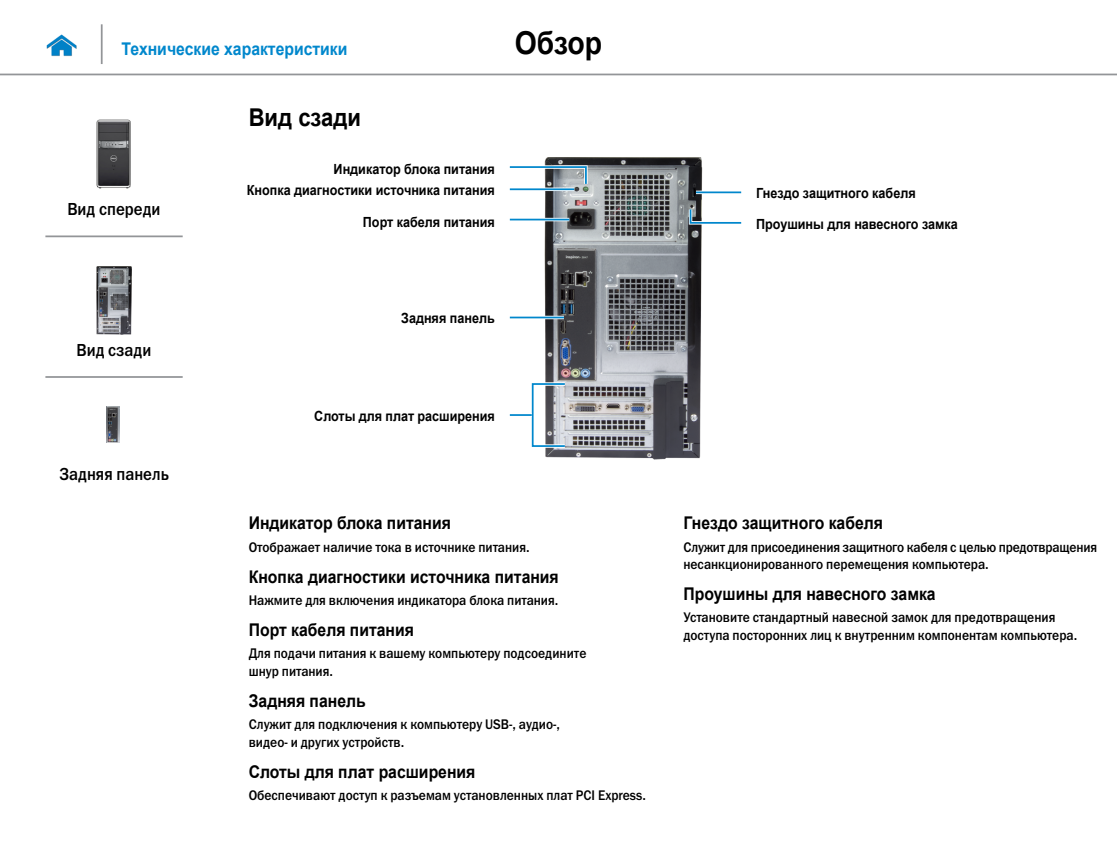
<style>
.page{position:relative;width:1117px;height:844px;background:#fff}
.page>*{position:absolute;margin:0;border:0;box-sizing:border-box;transform-origin:0 0}
.t1{font:700 31.5px "Arial";letter-spacing:-.005em;color:#000;scale:.9 1}
.Head2{font:700 24.5px "Arial";color:#000;scale:.9 1}
.Callout_Head{font:700 17.5px "Arial";color:#000;scale:.9 1}
.t2{font:17.5px "Franklin Gothic Medium C";color:#000;scale:.9 1}
.t3{font:700 17.5px "Arial";color:#0087cc;scale:.9 1}
.Callout_description{font:14px/17.5px "Franklin Gothic Medium C";color:#000;scale:.9 1}
.Callout-L{font:700 14px "Arial";color:#000;scale:.9 1}
</style>
<div class="page">
<hr style="left:0;top:74px;width:1116px;height:1px;background:#939598">
<img style="left:46px;top:34px;width:31px;height:23px">
<img style="left:544px;top:157px;width:159px;height:303px">
<svg style="left:510px;top:187px;width:64px;height:4px"></svg>
<hr style="left:509px;top:188px;width:65px;height:2px;background:#0087cc">
<svg style="left:695px;top:190px;width:46px;height:4px"></svg>
<hr style="left:695px;top:191px;width:46px;height:2px;background:#0087cc">
<svg style="left:687px;top:206px;width:55px;height:20px"></svg>
<div style="left:531px;top:382px;width:35px;height:65px;border:4px solid #fff"></div>
<div style="left:531px;top:383px;width:34px;height:64px;border:2px solid #0087cc"></div>
<hr style="left:509px;top:414px;width:22px;height:2px;background:#0087cc">
<svg style="left:509px;top:315px;width:55px;height:4px"></svg>
<hr style="left:509px;top:316px;width:55px;height:2px;background:#0087cc">
<hr style="left:509px;top:218px;width:60px;height:3px;background:#fff">
<hr style="left:509px;top:219px;width:60px;height:1px;background:#0087cc">
<svg style="left:509px;top:163px;width:80px;height:24px"></svg>
<hr style="left:101px;top:24px;width:2px;height:40px;background:#939598">
<img style="left:96px;top:119px;width:35px;height:70px">
<img style="left:96px;top:266px;width:35px;height:68px">
<img style="left:107px;top:406px;width:12px;height:36px">
<hr style="left:45px;top:235px;width:138px;height:2px;background:#939598">
<hr style="left:45px;top:376px;width:138px;height:2px;background:#939598">
<p class="t3" style="left:122px;top:37px;width:252px">Технические характеристики</p>
<h1 class="t1" style="left:514px;top:22px;width:98px">Обзор</h1>
<p class="Head2" style="left:249px;top:101px;width:126px">Вид сзади</p>
<p class="t2" style="left:67px;top:199px;width:105px">Вид спереди</p>
<p class="t2" style="left:76px;top:340px;width:85px">Вид сзади</p>
<p class="t2" style="left:59px;top:464px;width:124px">Задняя панель</p>
<p class="Callout-L" style="left:333px;top:159px;width:181px">Индикатор блока питания</p>
<p class="Callout-L" style="left:247px;top:181px;width:277px">Кнопка диагностики источника питания</p>
<p class="Callout-L" style="left:363px;top:212px;width:148px">Порт кабеля питания</p>
<p class="Callout-L" style="left:401px;top:309px;width:106px">Задняя панель</p>
<p class="Callout-L" style="left:314px;top:406px;width:202px">Слоты для плат расширения</p>
<p class="Callout_Head" style="left:249px;top:511px;width:226px">Индикатор блока питания</p>
<p class="Callout_description" style="left:249px;top:537px;width:314px">Отображает наличие тока в источнике питания.</p>
<p class="Callout_Head" style="left:249px;top:564px;width:346px">Кнопка диагностики источника питания</p>
<p class="Callout_description" style="left:249px;top:591px;width:345px">Нажмите для включения индикатора блока питания.</p>
<p class="Callout_Head" style="left:249px;top:618px;width:185px">Порт кабеля питания</p>
<p class="Callout_description" style="left:249px;top:644px;width:376px">Для подачи питания к вашему компьютеру подсоедините шнур питания.</p>
<p class="Callout_Head" style="left:249px;top:688px;width:132px">Задняя панель</p>
<p class="Callout_description" style="left:249px;top:715px;width:347px">Служит для подключения к компьютеру USB-, аудио-, видео- и других устройств.</p>
<p class="Callout_Head" style="left:249px;top:759px;width:253px">Слоты для плат расширения</p>
<p class="Callout_description" style="left:249px;top:786px;width:443px">Обеспечивают доступ к разъемам установленных плат PCI Express.</p>
<p class="Callout-L" style="left:755px;top:184px;width:179px">Гнездо защитного кабеля</p>
<p class="Callout-L" style="left:755px;top:215px;width:226px">Проушины для навесного замка</p>
<p class="Callout_Head" style="left:683px;top:511px;width:223px">Гнездо защитного кабеля</p>
<p class="Callout_description" style="left:683px;top:537px;width:461px">Служит для присоединения защитного кабеля с целью предотвращения несанкционированного перемещения компьютера.</p>
<p class="Callout_Head" style="left:683px;top:582px;width:282px">Проушины для навесного замка</p>
<p class="Callout_description" style="left:683px;top:608px;width:439px">Установите стандартный навесной замок для предотвращения доступа посторонних лиц к внутренним компонентам компьютера.</p>
</div>
